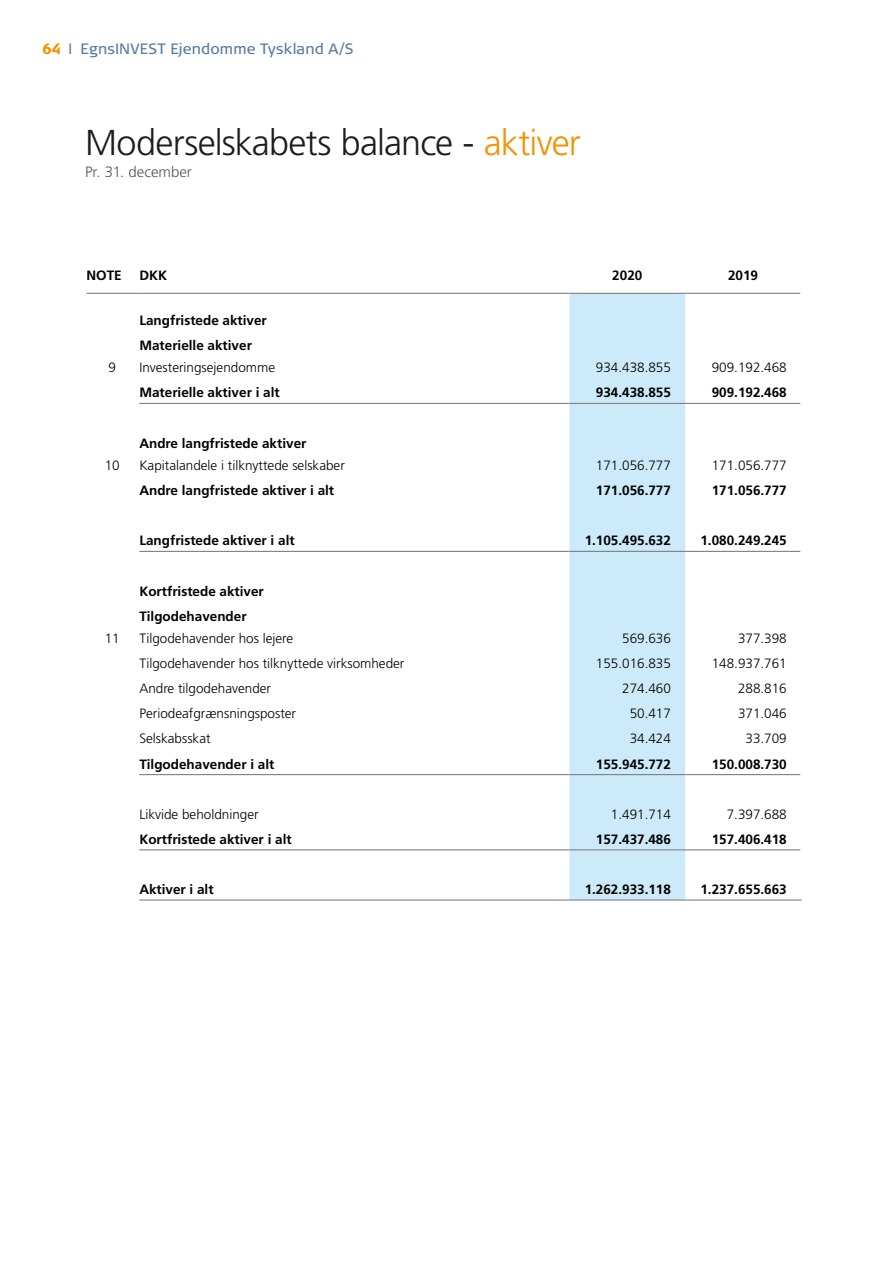
<style>
.page{position:relative;width:893px;height:1263px;background:#fff}
.page>*{position:absolute;margin:0;border:0;box-sizing:border-box;transform-origin:0 0}
.Overskrifter_niveau{font:300 36px "Frutiger LT";letter-spacing:-.025em;color:#1d1d1b}
.t1{font:15px "Signa Normal";letter-spacing:.01em;color:#597ca1;scale:.9 1}
.Afsnit_niveau_3{font:300 15px "Frutiger LT";color:#575756}
.t2{font:700 13.5px "Frutiger LT";color:#020203}
.t3{font:300 13.5px "Frutiger LT";color:#020203}
.s1{font-family:"Signa Column";font-weight:900;color:#f39200}
.s2{color:#f39200}
</style>
<div class="page">
<div style="left:569px;top:294px;width:116px;height:605px;background:#cceaf9"></div>
<hr style="left:87px;top:293px;width:52px;height:1px;background:#808181">
<hr style="left:139px;top:293px;width:430px;height:1px;background:#808181">
<hr style="left:569px;top:293px;width:116px;height:1px;background:#808181">
<hr style="left:685px;top:293px;width:115px;height:1px;background:#808181">
<hr style="left:139px;top:403px;width:430px;height:1px;background:#808181">
<hr style="left:569px;top:403px;width:116px;height:1px;background:#808181">
<hr style="left:685px;top:403px;width:115px;height:1px;background:#808181">
<hr style="left:139px;top:551px;width:430px;height:1px;background:#808181">
<hr style="left:569px;top:551px;width:116px;height:1px;background:#808181">
<hr style="left:685px;top:551px;width:115px;height:1px;background:#808181">
<hr style="left:139px;top:774px;width:430px;height:1px;background:#808181">
<hr style="left:569px;top:774px;width:116px;height:1px;background:#808181">
<hr style="left:685px;top:774px;width:115px;height:1px;background:#808181">
<hr style="left:139px;top:849px;width:430px;height:1px;background:#808181">
<hr style="left:569px;top:849px;width:116px;height:1px;background:#808181">
<hr style="left:685px;top:849px;width:115px;height:1px;background:#808181">
<hr style="left:139px;top:899px;width:430px;height:1px;background:#808181">
<hr style="left:569px;top:899px;width:116px;height:1px;background:#808181">
<hr style="left:685px;top:899px;width:117px;height:1px;background:#808181">
<p class="t1" style="left:43px;top:41px;width:347px"><span class="s1">64</span> I EgnsINVEST Ejendomme Tyskland A/S</p>
<p class="Overskrifter_niveau" style="left:85px;top:122px;width:497px">Moderselskabets balance - <span class="s2">aktiver</span></p>
<p class="Afsnit_niveau_3" style="left:85px;top:163px;width:108px">Pr. 31. december</p>
<p class="t2" style="left:87px;top:267px;width:37px">NOTE</p>
<p class="t2" style="left:139px;top:267px;width:29px">DKK</p>
<p class="t2" style="left:612px;top:267px;width:32px">2020</p>
<p class="t2" style="left:728px;top:267px;width:32px">2019</p>
<p class="t2" style="left:139px;top:312px;width:129px">Langfristede aktiver</p>
<p class="t2" style="left:139px;top:337px;width:114px">Materielle aktiver</p>
<p class="t3" style="left:108px;top:360px;width:9px">9</p>
<p class="t3" style="left:139px;top:360px;width:137px">Investeringsejendomme</p>
<p class="t3" style="left:596px;top:360px;width:77px">934.438.855</p>
<p class="t3" style="left:712px;top:360px;width:77px">909.192.468</p>
<p class="t2" style="left:139px;top:385px;width:142px">Materielle aktiver i alt</p>
<p class="t2" style="left:596px;top:385px;width:77px">934.438.855</p>
<p class="t2" style="left:712px;top:385px;width:77px">909.192.468</p>
<p class="t2" style="left:139px;top:435px;width:169px">Andre langfristede aktiver</p>
<p class="t3" style="left:105px;top:458px;width:17px">10</p>
<p class="t3" style="left:139px;top:458px;width:207px">Kapitalandele i tilknyttede selskaber</p>
<p class="t3" style="left:596px;top:458px;width:77px">171.056.777</p>
<p class="t3" style="left:712px;top:458px;width:77px">171.056.777</p>
<p class="t2" style="left:139px;top:483px;width:196px">Andre langfristede aktiver i alt</p>
<p class="t2" style="left:596px;top:483px;width:77px">171.056.777</p>
<p class="t2" style="left:712px;top:483px;width:77px">171.056.777</p>
<p class="t2" style="left:139px;top:533px;width:157px">Langfristede aktiver i alt</p>
<p class="t2" style="left:585px;top:533px;width:88px">1.105.495.632</p>
<p class="t2" style="left:700px;top:533px;width:88px">1.080.249.245</p>
<p class="t2" style="left:139px;top:583px;width:126px">Kortfristede aktiver</p>
<p class="t2" style="left:139px;top:608px;width:109px">Tilgodehavender</p>
<p class="t3" style="left:105px;top:631px;width:17px">11</p>
<p class="t3" style="left:139px;top:631px;width:155px">Tilgodehavender hos lejere</p>
<p class="t3" style="left:622px;top:631px;width:50px">569.636</p>
<p class="t3" style="left:738px;top:631px;width:50px">377.398</p>
<p class="t3" style="left:139px;top:656px;width:267px">Tilgodehavender hos tilknyttede virksomheder</p>
<p class="t3" style="left:596px;top:656px;width:77px">155.016.835</p>
<p class="t3" style="left:712px;top:656px;width:77px">148.937.761</p>
<p class="t3" style="left:139px;top:681px;width:133px">Andre tilgodehavender</p>
<p class="t3" style="left:622px;top:681px;width:50px">274.460</p>
<p class="t3" style="left:738px;top:681px;width:50px">288.816</p>
<p class="t3" style="left:139px;top:706px;width:158px">Periodeafgrænsningsposter</p>
<p class="t3" style="left:630px;top:706px;width:43px">50.417</p>
<p class="t3" style="left:738px;top:706px;width:50px">371.046</p>
<p class="t3" style="left:139px;top:731px;width:73px">Selskabsskat</p>
<p class="t3" style="left:630px;top:731px;width:43px">34.424</p>
<p class="t3" style="left:745px;top:731px;width:43px">33.709</p>
<p class="t2" style="left:139px;top:756px;width:137px">Tilgodehavender i alt</p>
<p class="t2" style="left:596px;top:756px;width:77px">155.945.772</p>
<p class="t2" style="left:712px;top:756px;width:77px">150.008.730</p>
<p class="t3" style="left:139px;top:806px;width:121px">Likvide beholdninger</p>
<p class="t3" style="left:611px;top:806px;width:62px">1.491.714</p>
<p class="t3" style="left:727px;top:806px;width:62px">7.397.688</p>
<p class="t2" style="left:139px;top:831px;width:154px">Kortfristede aktiver i alt</p>
<p class="t2" style="left:596px;top:831px;width:77px">157.437.486</p>
<p class="t2" style="left:712px;top:831px;width:77px">157.406.418</p>
<p class="t2" style="left:139px;top:881px;width:76px">Aktiver i alt</p>
<p class="t2" style="left:585px;top:881px;width:88px">1.262.933.118</p>
<p class="t2" style="left:700px;top:881px;width:88px">1.237.655.663</p>
</div>
